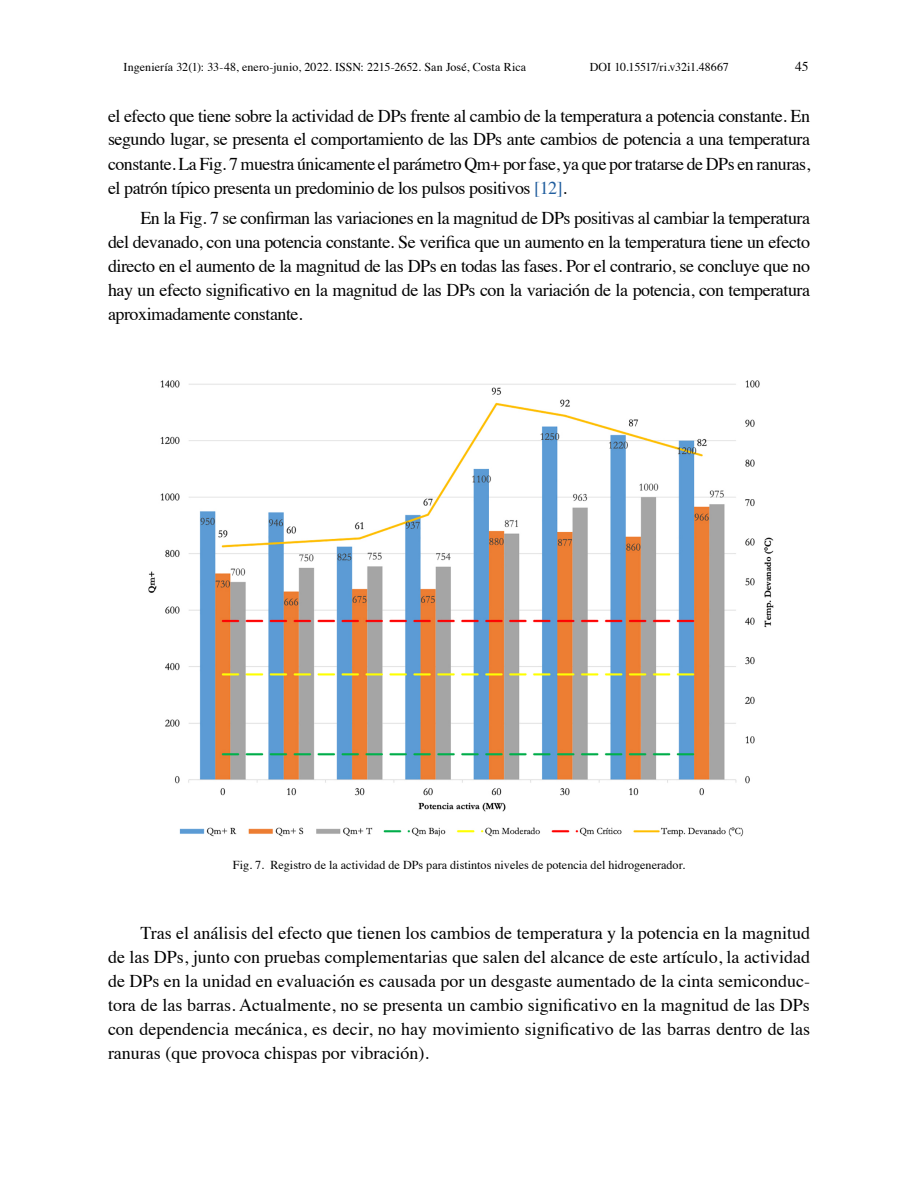
<style>
.page{position:relative;width:918px;height:1188px;background:#fff}
.page>*{position:absolute;margin:0;border:0;box-sizing:border-box;transform-origin:0 0}
.t1{font:18px/24px "Times";letter-spacing:-.025em;color:#000;text-align:justify}
.t2{font:13.5px "Times";color:#000}
.t3{font:12.15px "Times";color:#000}
.t4{font:12px "Times";letter-spacing:.005em;color:#000}
.t5{font:12px "Times";letter-spacing:-.015em;color:#000}
.s1{color:#215e9e}
</style>
<div class="page">
<img style="left:148px;top:380px;width:626px;height:457px">
<p class="t4" style="left:124px;top:55px;width:404px">Ingeniería 32(1): 33-48, enero-junio, 2022. ISSN: 2215-2652. San José, Costa Rica</p>
<p class="t5" style="left:590px;top:55px;width:141px">DOI 10.15517/ri.v32i1.48667</p>
<p class="t2" style="left:795px;top:54px;width:15px">45</p>
<p class="t1" style="left:108px;top:102px;width:704px">el efecto que tiene sobre la actividad de DPs frente al cambio de la temperatura a potencia constante. En segundo lugar, se presenta el comportamiento de las DPs ante cambios de potencia a una temperatura constante. La Fig. 7 muestra únicamente el parámetro Qm+ por fase, ya que por tratarse de DPs en ranuras, el patrón típico presenta un predominio de los pulsos positivos <span class="s1">[12]</span>.</p>
<p class="t1" style="left:108px;top:205px;width:704px;text-indent:32px">En la Fig. 7 se confirman las variaciones en la magnitud de DPs positivas al cambiar la temperatura del devanado, con una potencia constante. Se verifica que un aumento en la temperatura tiene un efecto directo en el aumento de la magnitud de las DPs en todas las fases. Por el contrario, se concluye que no hay un efecto significativo en la magnitud de las DPs con la variación de la potencia, con temperatura aproximadamente constante.</p>
<p class="t3" style="left:233px;top:854px;width:454px">Fig. 7. Registro de la actividad de DPs para distintos niveles de potencia del hidrogenerador.</p>
<p class="t1" style="left:108px;top:920px;width:704px;text-indent:32px">Tras el análisis del efecto que tienen los cambios de temperatura y la potencia en la magnitud de las DPs, junto con pruebas complementarias que salen del alcance de este artículo, la actividad de DPs en la unidad en evaluación es causada por un desgaste aumentado de la cinta semiconduc&shy;tora de las barras. Actualmente, no se presenta un cambio significativo en la magnitud de las DPs con dependencia mecánica, es decir, no hay movimiento significativo de las barras dentro de las ranuras (que provoca chispas por vibración).</p>
</div>
